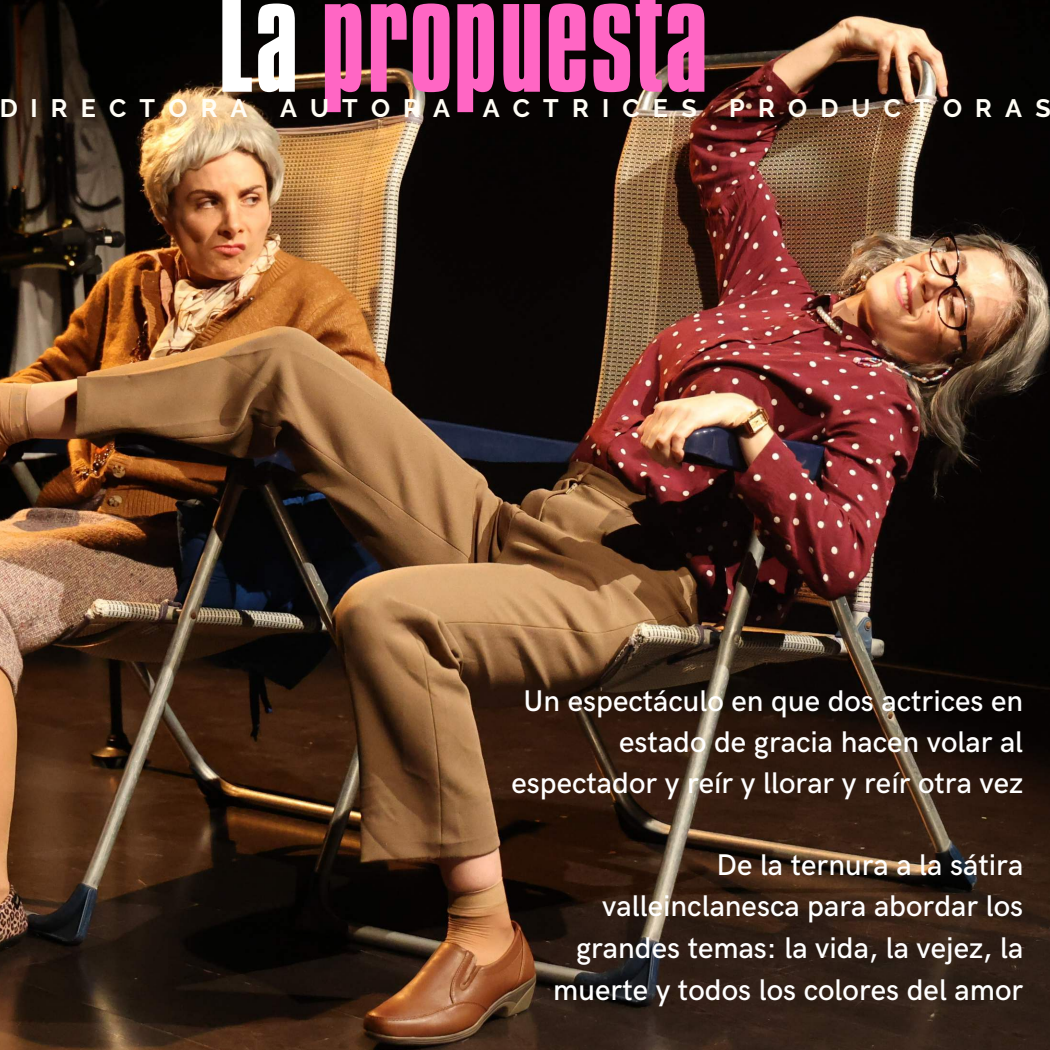
<style>
.page{position:relative;width:1050px;height:1050px;background:#fff}
.page>*{position:absolute;margin:0;border:0;box-sizing:border-box;transform-origin:0 0}
.t1{font:132.5px "Aka Acid GR Compacta";letter-spacing:.01em;color:#ff66c4}
.t2{font:500 30px/41.9px "HK Grotesk";color:#fff;text-align:right}
.t3{font:700 25.2px "Raleway";letter-spacing:.525em;color:#fffdf5}
.s1{color:#fff}
</style>
<div class="page">
<img style="left:0;top:0;width:1050px;height:1050px">
<h1 class="t1" style="left:218px;top:-43px;width:492px"><span class="s1">La</span> propuesta</h1>
<p class="t3" style="left:-1px;top:93px;width:250px">DIRECTORA</p>
<p class="t3" style="left:280px;top:93px;width:172px">AUTORA</p>
<p class="t3" style="left:483px;top:93px;width:216px">ACTRICES</p>
<p class="t3" style="left:729px;top:93px;width:323px">PRODUCTORAS</p>
<p class="t2" style="left:512px;top:678px;width:513px;line-height:41.2px">Un espectáculo en que dos actrices en estado de gracia hacen volar al espectador y reír y llorar y reír otra vez</p>
<p class="t2" style="left:553px;top:841px;width:471px">De la ternura a la sátira valleinclanesca para abordar los grandes temas: la vida, la vejez, la muerte y todos los colores del amor</p>
</div>
